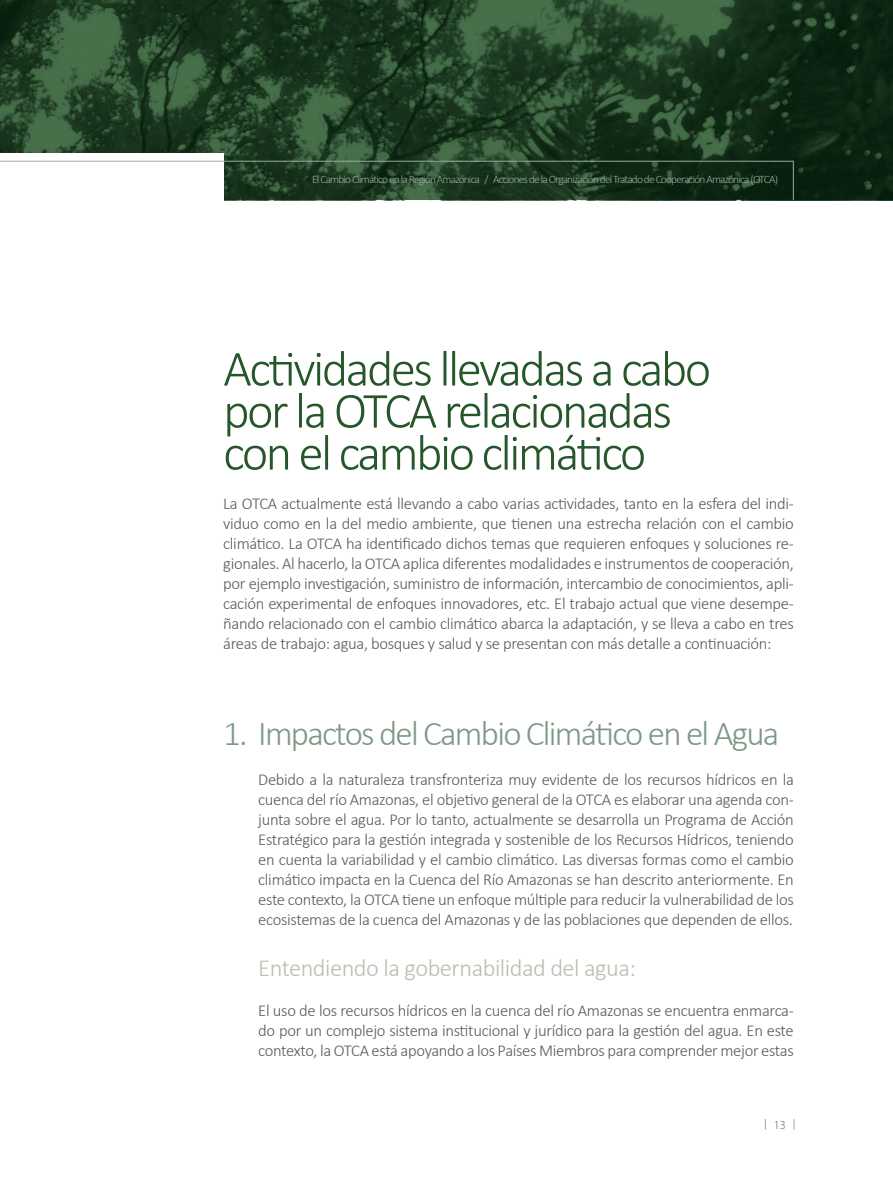
<style>
.page{position:relative;width:893px;height:1191px;background:#fff}
.page>*{position:absolute;margin:0;border:0;box-sizing:border-box;transform-origin:0 0}
.t1{font:300 50.75px/42px "Calibri";letter-spacing:-.05em;color:#26572b}
.t2{font:300 35px "Calibri";letter-spacing:-.05em;color:#7e9886}
.t3{font:300 24.5px "Calibri";letter-spacing:-.02em;color:#b9beb0}
.t4{font:300 16.62px/19.9px "Calibri";letter-spacing:-.02em;color:#58595b;text-align:justify}
.t5{font:300 12.25px "Myriad Pro";color:#58595b}
.t6{font:300 11.38px "Calibri";letter-spacing:-.07em;color:#97ad9d}
</style>
<div class="page">
<svg style="left:0;top:0;width:893px;height:200px"></svg>
<div style="left:0;top:154px;width:223px;height:51px;background:#fff"></div>
<svg style="left:0;top:160px;width:794px;height:41px"></svg>
<p class="t6" style="left:312px;top:172px;width:467px">El Cambio Climático en la Región Amazónica / Acciones de la Organización del Tratado de Cooperación Amazónica (OTCA)</p>
<h1 class="t1" style="left:223px;top:347px;width:489px">Actividades llevadas a cabo por la OTCA relacionadas con el cambio climático</h1>
<p class="t4" style="left:223px;top:494px;width:572px">La OTCA actualmente está llevando a cabo varias actividades, tanto en la esfera del indi&shy;viduo como en la del medio ambiente, que tienen una estrecha relación con el cambio climático. La OTCA ha identificado dichos temas que requieren enfoques y soluciones re&shy;gionales. Al hacerlo, la OTCA aplica diferentes modalidades e instrumentos de cooperación, por ejemplo investigación, suministro de información, intercambio de conocimientos, apli&shy;cación experimental de enfoques innovadores, etc. El trabajo actual que viene desempe&shy;ñando relacionado con el cambio climático abarca la adaptación, y se lleva a cabo en tres áreas de trabajo: agua, bosques y salud y se presentan con más detalle a continuación:</p>
<h2 class="t2" style="left:223px;top:711px;width:557px">1. Impactos del Cambio Climático en el Agua</h2>
<p class="t4" style="left:258px;top:769px;width:537px">Debido a la naturaleza transfronteriza muy evidente de los recursos hídricos en la cuenca del río Amazonas, el objetivo general de la OTCA es elaborar una agenda con&shy;junta sobre el agua. Por lo tanto, actualmente se desarrolla un Programa de Acción Estratégico para la gestión integrada y sostenible de los Recursos Hídricos, teniendo en cuenta la variabilidad y el cambio climático. Las diversas formas como el cambio climático impacta en la Cuenca del Río Amazonas se han descrito anteriormente. En este contexto, la OTCA tiene un enfoque múltiple para reducir la vulnerabilidad de los ecosistemas de la cuenca del Amazonas y de las poblaciones que dependen de ellos.</p>
<h3 class="t3" style="left:258px;top:952px;width:379px">Entendiendo la gobernabilidad del agua:</h3>
<p class="t4" style="left:258px;top:1000px;width:537px">El uso de los recursos hídricos en la cuenca del río Amazonas se encuentra enmarca&shy;do por un complejo sistema institucional y jurídico para la gestión del agua. En este contexto, la OTCA está apoyando a los Países Miembros para comprender mejor estas</p>
<p class="t5" style="left:774px;top:1117px;width:13px">13</p>
</div>
